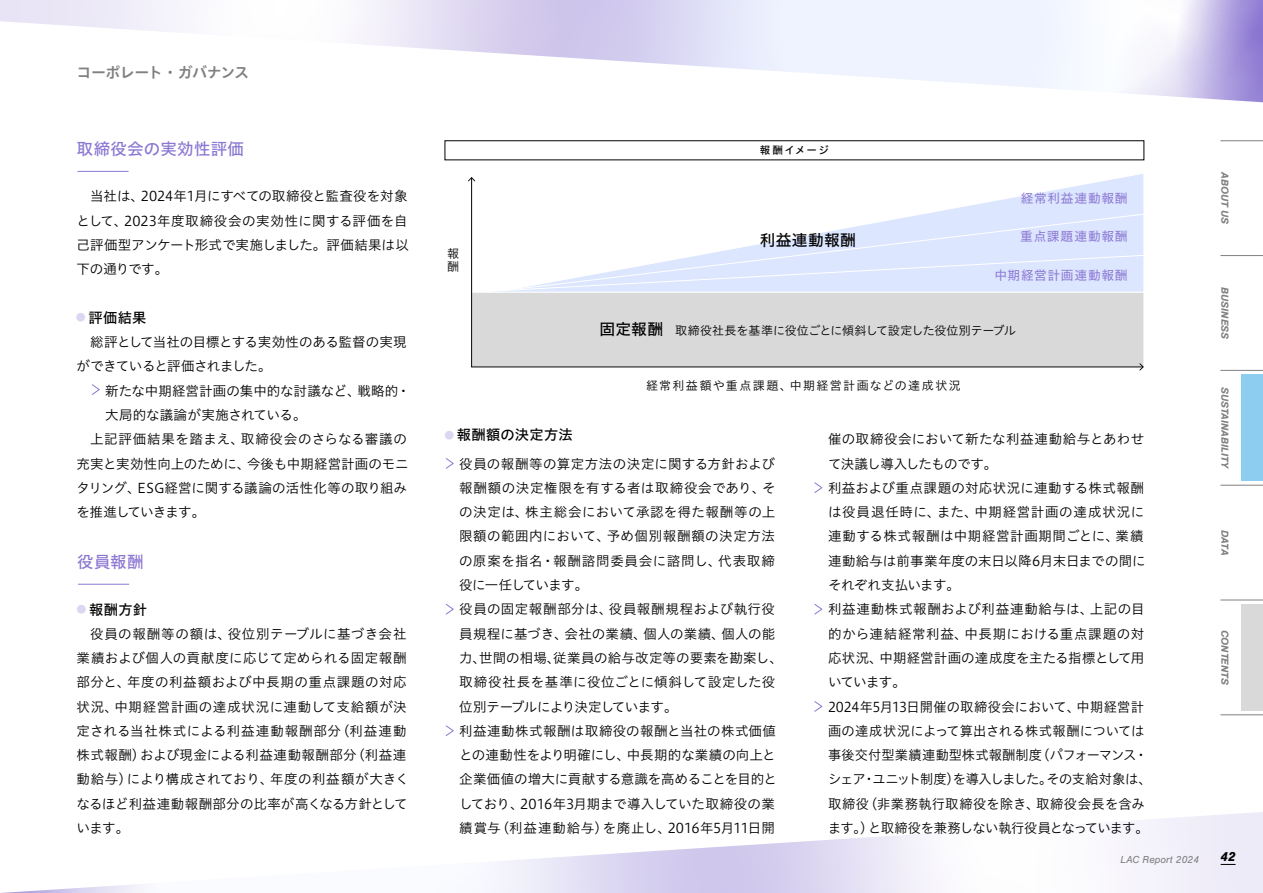
<style>
.page{position:relative;width:1263px;height:893px;background:#fff}
.page>*{position:absolute;margin:0;border:0;box-sizing:border-box;transform-origin:0 0}
.t1{font:16.5px "Hiragino UD Sans Std N W5";letter-spacing:.02em;color:#8c78d2}
.t2{font:15.75px "Hiragino UD Sans Std N W5";letter-spacing:.02em;color:#000}
.t3{font:15px "Hiragino UD Sans Std N W6";letter-spacing:-.045em;color:#808080}
.t4{font:14.25px "Hiragino UD Sans Std N W5";letter-spacing:.02em;color:#000}
.t5{font:13.5px/24.3px "Hiragino UD Sans Std N W3";letter-spacing:.015em;color:#000}
.t6{font:13.5px/24.3px "Hiragino UD Sans Std N W3";letter-spacing:-.025em;color:#000}
.t7{font:italic 700 13.5px "Nimbus San";color:#000}
.t8{font:12.75px "Hiragino UD Sans Std N W4";letter-spacing:.05em;color:#8c78d2}
.t9{font:12px "Hiragino UD Sans Std N W3";letter-spacing:-.01em;color:#000}
.t10{font:12px "Hiragino UD Sans Std N W3";letter-spacing:.11em;color:#000}
.t11{font:12px/13.2px "Hiragino UD Sans Std N W3";letter-spacing:.03em;color:#000}
.t12{font:italic 700 10.5px "Nimbus San";color:#808080}
.t13{font:italic 10.5px "Nimbus San";color:#808080}
.t14{font:10.5px "Hiragino UD Sans Std N W5";letter-spacing:.135em;color:#000}
.s1{font-size:10.05px;color:#ddd6f1}
.s2{font-family:"Hiragino UD Sans Std N W5";font-size:15.75px}
</style>
<div class="page">
<svg style="left:0;top:0;width:1263px;height:102px"></svg>
<svg style="left:2px;top:812px;width:1261px;height:81px"></svg>
<hr style="left:78px;top:171px;width:51px;height:1px;background:#8c78d2">
<hr style="left:78px;top:584px;width:51px;height:1px;background:#8c78d2">
<svg style="left:91px;top:384px;width:9px;height:11px"></svg>
<svg style="left:445px;top:458px;width:9px;height:11px"></svg>
<svg style="left:445px;top:604px;width:9px;height:11px"></svg>
<svg style="left:445px;top:725px;width:9px;height:11px"></svg>
<svg style="left:814px;top:482px;width:9px;height:11px"></svg>
<svg style="left:814px;top:604px;width:9px;height:11px"></svg>
<svg style="left:814px;top:701px;width:9px;height:11px"></svg>
<svg style="left:471px;top:177px;width:673px;height:191px"></svg>
<svg style="left:468px;top:177px;width:7px;height:4px"></svg>
<svg style="left:1139px;top:363px;width:5px;height:8px"></svg>
<svg style="left:1221px;top:864px;width:14px;height:1px"></svg>
<hr style="left:1220px;top:140px;width:43px;height:1px;background:#808080">
<hr style="left:1220px;top:255px;width:43px;height:1px;background:#808080">
<hr style="left:1220px;top:370px;width:43px;height:1px;background:#808080">
<hr style="left:1220px;top:485px;width:43px;height:1px;background:#808080">
<hr style="left:1220px;top:600px;width:43px;height:1px;background:#808080">
<hr style="left:1220px;top:714px;width:43px;height:1px;background:#808080">
<div style="left:1242px;top:375px;width:21px;height:106px;background:#8ccdf0"></div>
<div style="left:1242px;top:604px;width:21px;height:107px;background:#d9d9d9"></div>
<p class="t3" style="left:77px;top:60px;width:174px">コーポレート・ガバナンス</p>
<p class="t1" style="left:77px;top:136px;width:169px">取締役会の実効性評価</p>
<p class="t5" style="left:77px;top:183px;width:334px;text-align:justify;text-indent:14px">当社は、2024年1月にすべての取締役と監査役を対象として、2023年度取締役会の実効性に関する評価を自己評価型アンケート形式で実施しました。評価結果は以下の通りです。</p>
<p class="t4" style="left:76px;top:307px;width:72px"><span class="s1">●</span> 評価結果</p>
<p class="t6" style="left:77px;top:329px;width:332px;text-indent:14px">総評として当社の目標とする実効性のある監督の実現ができていると評価されました。</p>
<p class="t5" style="left:105px;top:378px;width:307px">新たな中期経営計画の集中的な討議など、戦略的・大局的な議論が実施されている。</p>
<p class="t5" style="left:77px;top:426px;width:333px;text-align:justify;text-indent:14px">上記評価結果を踏まえ、取締役会のさらなる審議の充実と実効性向上のために、今後も中期経営計画のモニタリング、ESG経営に関する議論の活性化等の取り組みを推進していきます。</p>
<p class="t1" style="left:77px;top:549px;width:68px">役員報酬</p>
<p class="t4" style="left:77px;top:598px;width:72px"><span class="s1">●</span> 報酬方針</p>
<p class="t5" style="left:77px;top:621px;width:334px;text-indent:14px">役員の報酬等の額は、役位別テーブルに基づき会社業績および個人の貢献度に応じて定められる固定報酬部分と、年度の利益額および中長期の重点課題の対応状況、中期経営計画の達成状況に連動して支給額が決定される当社株式による利益連動報酬部分（利益連動株式報酬）および現金による利益連動報酬部分（利益連動給与）により構成されており、年度の利益額が大きくなるほど利益連動報酬部分の比率が高くなる方針としています。</p>
<p class="t11" style="left:447px;top:246px;width:13px">報酬</p>
<p class="t14" style="left:760px;top:142px;width:70px">報酬イメージ</p>
<p class="t2" style="left:760px;top:228px;width:98px">利益連動報酬</p>
<p class="t8" style="left:1021px;top:189px;width:108px">経常利益連動報酬</p>
<p class="t8" style="left:1020px;top:227px;width:109px">重点課題連動報酬</p>
<p class="t8" style="left:994px;top:265px;width:135px">中期経営計画連動報酬</p>
<p class="t9" style="left:599px;top:321px;width:418px"><span class="s2">固定報酬</span> 取締役社長を基準に役位ごとに傾斜して設定した役位別テーブル</p>
<p class="t10" style="left:646px;top:376px;width:316px">経常利益額や重点課題、中期経営計画などの達成状況</p>
<p class="t4" style="left:444px;top:424px;width:130px"><span class="s1">●</span> 報酬額の決定方法</p>
<p class="t5" style="left:459px;top:451px;width:325px">役員の報酬等の算定方法の決定に関する方針および報酬額の決定権限を有する者は取締役会であり、その決定は、株主総会において承認を得た報酬等の上限額の範囲内において、予め個別報酬額の決定方法の原案を指名・報酬諮問委員会に諮問し、代表取締役に一任しています。<br>役員の固定報酬部分は、役員報酬規程および執行役員規程に基づき、会社の業績、個人の業績、個人の能力、世間の相場、従業員の給与改定等の要素を勘案し、取締役社長を基準に役位ごとに傾斜して設定した役位別テーブルにより決定しています。<br>利益連動株式報酬は取締役の報酬と当社の株式価値との連動性をより明確にし、中長期的な業績の向上と企業価値の増大に貢献する意識を高めることを目的としており、2016年3月期まで導入していた取締役の業績賞与（利益連動給与）を廃止し、2016年5月11日開</p>
<p class="t5" style="left:828px;top:426px;width:325px">催の取締役会において新たな利益連動給与とあわせて決議し導入したものです。<br>利益および重点課題の対応状況に連動する株式報酬は役員退任時に、また、中期経営計画の達成状況に連動する株式報酬は中期経営計画期間ごとに、業績連動給与は前事業年度の末日以降6月末日までの間にそれぞれ支払います。<br>利益連動株式報酬および利益連動給与は、上記の目的から連結経常利益、中長期における重点課題の対応状況、中期経営計画の達成度を主たる指標として用いています。<br>2024年5月13日開催の取締役会において、中期経営計画の達成状況によって算出される株式報酬については事後交付型業績連動型株式報酬制度（パフォーマンス・シェア・ユニット制度）を導入しました。その支給対象は、取締役（非業務執行取締役を除き、取締役会長を含みます。）と取締役を兼務しない執行役員となっています。</p>
<p class="t12" style="left:1231px;top:172px;width:54px;rotate:90deg">ABOUT US</p>
<p class="t12" style="left:1231px;top:287px;width:54px;rotate:90deg">BUSINESS</p>
<p class="t12" style="left:1231px;top:387px;width:84px;rotate:90deg">SUSTAINABILITY</p>
<p class="t12" style="left:1231px;top:530px;width:27px;rotate:90deg">DATA</p>
<p class="t12" style="left:1231px;top:630px;width:57px;rotate:90deg">CONTENTS</p>
<p class="t13" style="left:1120px;top:853px;width:80px">LAC Report 2024</p>
<p class="t7" style="left:1220px;top:848px;width:17px">42</p>
</div>
